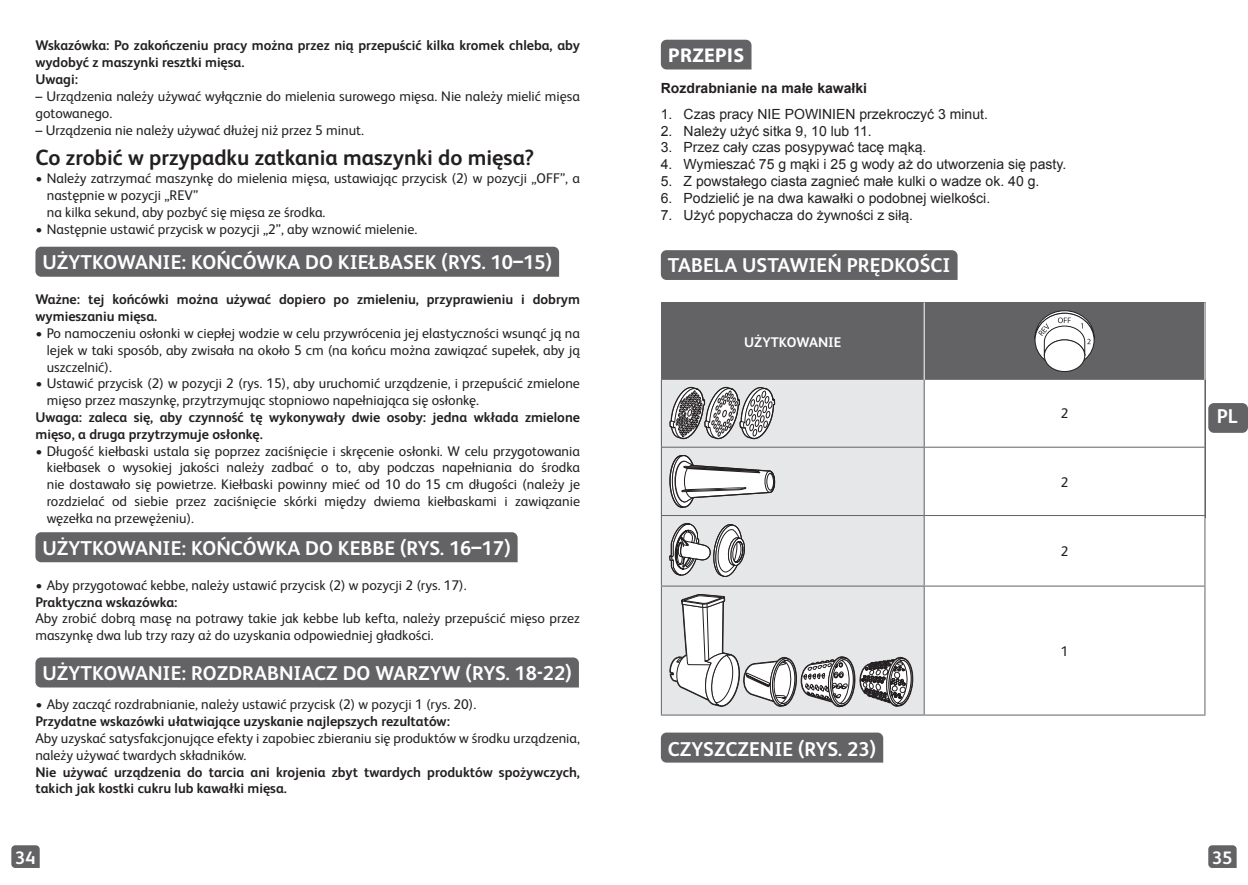
<style>
.page{position:relative;width:1248px;height:885px;background:#fff}
.page>*{position:absolute;margin:0;border:0;box-sizing:border-box;transform-origin:0 0}
.t1{font:700 22px "FS Albert Pro";color:#231f20}
.t2{font:700 20px "FS Albert Pro";color:#fff}
.t3{font:700 20px "Myriad Pro";letter-spacing:.02em;color:#fff}
.t4{font:700 18px "FS Albert Pro";color:#fff}
.t5{font:14px/16.8px "FS Albert Pro";color:#231f20}
.t6{font:700 14px/16.8px "FS Albert Pro";color:#231f20}
.t7{font:14px "Arial";color:#231f20}
.t8{font:700 14px "Arial";color:#231f20}
.t9{font:700 14px "FS Albert Pro";color:#fff}
</style>
<div class="page">
<svg style="left:1208px;top:845px;width:28px;height:22px"></svg>
<svg style="left:11px;top:845px;width:29px;height:22px"></svg>
<div style="left:1208px;top:403px;width:39px;height:30px;background:#636366;border-radius:6px"></div>
<div style="left:35px;top:247px;width:524px;height:30px;background:#636366"></div>
<div style="left:35px;top:532px;width:482px;height:30px;background:#636366"></div>
<div style="left:35px;top:657px;width:544px;height:30px;background:#636366"></div>
<div style="left:660px;top:250px;width:297px;height:30px;background:#636366"></div>
<div style="left:660px;top:302px;width:545px;height:216px;background:#636366"></div>
<div style="left:661px;top:380px;width:262px;height:334px;background:#e6e7e9"></div>
<svg style="left:924px;top:380px;width:280px;height:334px"></svg>
<hr style="left:923px;top:302px;width:1px;height:78px;background:#fff">
<hr style="left:1204px;top:302px;width:1px;height:78px;background:#fff">
<hr style="left:660px;top:446px;width:264px;height:1px;background:#636366">
<hr style="left:924px;top:446px;width:281px;height:1px;background:#636366">
<hr style="left:660px;top:515px;width:264px;height:1px;background:#636366">
<hr style="left:660px;top:516px;width:1px;height:69px;background:#636366">
<hr style="left:924px;top:515px;width:281px;height:1px;background:#636366">
<hr style="left:923px;top:516px;width:1px;height:69px;background:#636366">
<hr style="left:1204px;top:516px;width:1px;height:69px;background:#636366">
<hr style="left:660px;top:585px;width:264px;height:1px;background:#636366">
<hr style="left:660px;top:586px;width:1px;height:128px;background:#636366">
<hr style="left:924px;top:585px;width:281px;height:1px;background:#636366">
<hr style="left:923px;top:586px;width:1px;height:128px;background:#636366">
<hr style="left:1204px;top:586px;width:1px;height:128px;background:#636366">
<hr style="left:660px;top:714px;width:264px;height:1px;background:#636366">
<hr style="left:924px;top:714px;width:281px;height:1px;background:#636366">
<div style="left:1044px;top:340px;width:40px;height:31px;background:#fff;border-radius:50%"></div>
<div style="left:1043px;top:339px;width:41px;height:33px;border:1px solid #231f20;border-radius:50%"></div>
<svg style="left:1034px;top:310px;width:60px;height:52px"></svg>
<svg style="left:669px;top:387px;width:106px;height:52px"></svg>
<svg style="left:669px;top:455px;width:106px;height:52px"></svg>
<svg style="left:669px;top:523px;width:76px;height:54px"></svg>
<svg style="left:669px;top:594px;width:244px;height:113px"></svg>
<div style="left:660px;top:732px;width:223px;height:30px;background:#636366"></div>
<div style="left:660px;top:40px;width:91px;height:29px;background:#636366"></div>
<p class="t6" style="left:35px;top:37px;width:546px">Wskazówka: Po zakończeniu pracy można przez nią przepuścić kilka kromek chleba, aby wydobyć z maszynki resztki mięsa.<br>Uwagi:</p>
<p class="t5" style="left:35px;top:87px;width:546px">– Urządzenia należy używać wyłącznie do mielenia surowego mięsa. Nie należy mielić mięsa gotowanego.</p>
<p class="t5" style="left:35px;top:120px;width:330px">– Urządzenia nie należy używać dłużej niż przez 5 minut.</p>
<h1 class="t1" style="left:35px;top:142px;width:500px">Co zrobić w przypadku zatkania maszynki do mięsa?</h1>
<p class="t5" style="left:47px;top:169px;width:534px;text-indent:-11px">• Należy zatrzymać maszynkę do mielenia mięsa, ustawiając przycisk (2) w pozycji „OFF”, a następnie w pozycji „REV”<br>na kilka sekund, aby pozbyć się mięsa ze środka.</p>
<p class="t5" style="left:35px;top:219px;width:383px">• Następnie ustawić przycisk w pozycji „2”, aby wznowić mielenie.</p>
<h2 class="t2" style="left:43px;top:248px;width:511px">UŻYTKOWANIE: KOŃCÓWKA DO KIEŁBASEK (RYS. 10–15)</h2>
<p class="t6" style="left:35px;top:290px;width:546px">Ważne: tej końcówki można używać dopiero po zmieleniu, przyprawieniu i dobrym wymieszaniu mięsa.</p>
<p class="t5" style="left:47px;top:323px;width:534px;text-align:justify;text-indent:-11px">• Po namoczeniu osłonki w ciepłej wodzie w celu przywrócenia jej elastyczności wsunąć ją na lejek w taki sposób, aby zwisała na około 5 cm (na końcu można zawiązać supełek, aby ją uszczelnić).</p>
<p class="t5" style="left:47px;top:374px;width:534px;text-indent:-11px">• Ustawić przycisk (2) w pozycji 2 (rys. 15), aby uruchomić urządzenie, i przepuścić zmielone mięso przez maszynkę, przytrzymując stopniowo napełniająca się osłonkę.</p>
<p class="t6" style="left:35px;top:408px;width:546px">Uwaga: zaleca się, aby czynność tę wykonywały dwie osoby: jedna wkłada zmielone mięso, a druga przytrzymuje osłonkę.</p>
<p class="t5" style="left:47px;top:441px;width:534px;text-align:justify;text-indent:-11px">• Długość kiełbaski ustala się poprzez zaciśnięcie i skręcenie osłonki. W celu przygotowania kiełbasek o wysokiej jakości należy zadbać o to, aby podczas napełniania do środka nie dostawało się powietrze. Kiełbaski powinny mieć od 10 do 15 cm długości (należy je rozdzielać od siebie przez zaciśnięcie skórki między dwiema kiełbaskami i zawiązanie węzełka na przewężeniu).</p>
<h2 class="t2" style="left:43px;top:534px;width:469px">UŻYTKOWANIE: KOŃCÓWKA DO KEBBE (RYS. 16–17)</h2>
<p class="t5" style="left:35px;top:575px;width:432px">• Aby przygotować kebbe, należy ustawić przycisk (2) w pozycji 2 (rys. 17).</p>
<p class="t6" style="left:35px;top:592px;width:143px">Praktyczna wskazówka:</p>
<p class="t5" style="left:35px;top:609px;width:546px">Aby zrobić dobrą masę na potrawy takie jak kebbe lub kefta, należy przepuścić mięso przez maszynkę dwa lub trzy razy aż do uzyskania odpowiedniej gładkości.</p>
<h2 class="t2" style="left:43px;top:659px;width:530px">UŻYTKOWANIE: ROZDRABNIACZ DO WARZYW (RYS. 18-22)</h2>
<p class="t5" style="left:35px;top:695px;width:442px">• Aby zacząć rozdrabnianie, należy ustawić przycisk (2) w pozycji 1 (rys. 20).</p>
<p class="t6" style="left:35px;top:712px;width:416px">Przydatne wskazówki ułatwiające uzyskanie najlepszych rezultatów:</p>
<p class="t5" style="left:35px;top:728px;width:546px">Aby uzyskać satysfakcjonujące efekty i zapobiec zbieraniu się produktów w środku urządzenia, należy używać twardych składników.</p>
<p class="t6" style="left:35px;top:762px;width:546px">Nie używać urządzenia do tarcia ani krojenia zbyt twardych produktów spożywczych, takich jak kostki cukru lub kawałki mięsa.</p>
<h2 class="t3" style="left:668px;top:42px;width:77px">PRZEPIS</h2>
<p class="t8" style="left:660px;top:79px;width:208px">Rozdrabnianie na małe kawałki</p>
<p class="t7" style="left:660px;top:105px;width:328px">1. Czas pracy NIE POWINIEN przekroczyć 3 minut.</p>
<p class="t7" style="left:660px;top:121px;width:212px">2. Należy użyć sitka 9, 10 lub 11.</p>
<p class="t7" style="left:660px;top:138px;width:267px">3. Przez cały czas posypywać tacę mąką.</p>
<p class="t7" style="left:660px;top:155px;width:407px">4. Wymieszać 75 g mąki i 25 g wody aż do utworzenia się pasty.</p>
<p class="t7" style="left:660px;top:172px;width:380px">5. Z powstałego ciasta zagnieć małe kulki o wadze ok. 40 g.</p>
<p class="t7" style="left:660px;top:189px;width:331px">6. Podzielić je na dwa kawałki o podobnej wielkości.</p>
<p class="t7" style="left:660px;top:205px;width:254px">7. Użyć popychacza do żywności z siłą.</p>
<h2 class="t2" style="left:668px;top:251px;width:284px">TABELA USTAWIEŃ PRĘDKOŚCI</h2>
<p class="t9" style="left:744px;top:332px;width:99px">UŻYTKOWANIE</p>
<h2 class="t2" style="left:668px;top:734px;width:210px">CZYSZCZENIE (RYS. 23)</h2>
<p class="t5" style="left:1060px;top:404px;width:9px">2</p>
<p class="t5" style="left:1060px;top:472px;width:9px">2</p>
<p class="t5" style="left:1060px;top:542px;width:9px">2</p>
<p class="t5" style="left:1060px;top:641px;width:9px">1</p>
<h2 class="t2" style="left:1216px;top:402px;width:22px">PL</h2>
<p class="t4" style="left:15px;top:844px;width:22px">34</p>
<p class="t4" style="left:1211px;top:844px;width:22px">35</p>
</div>
